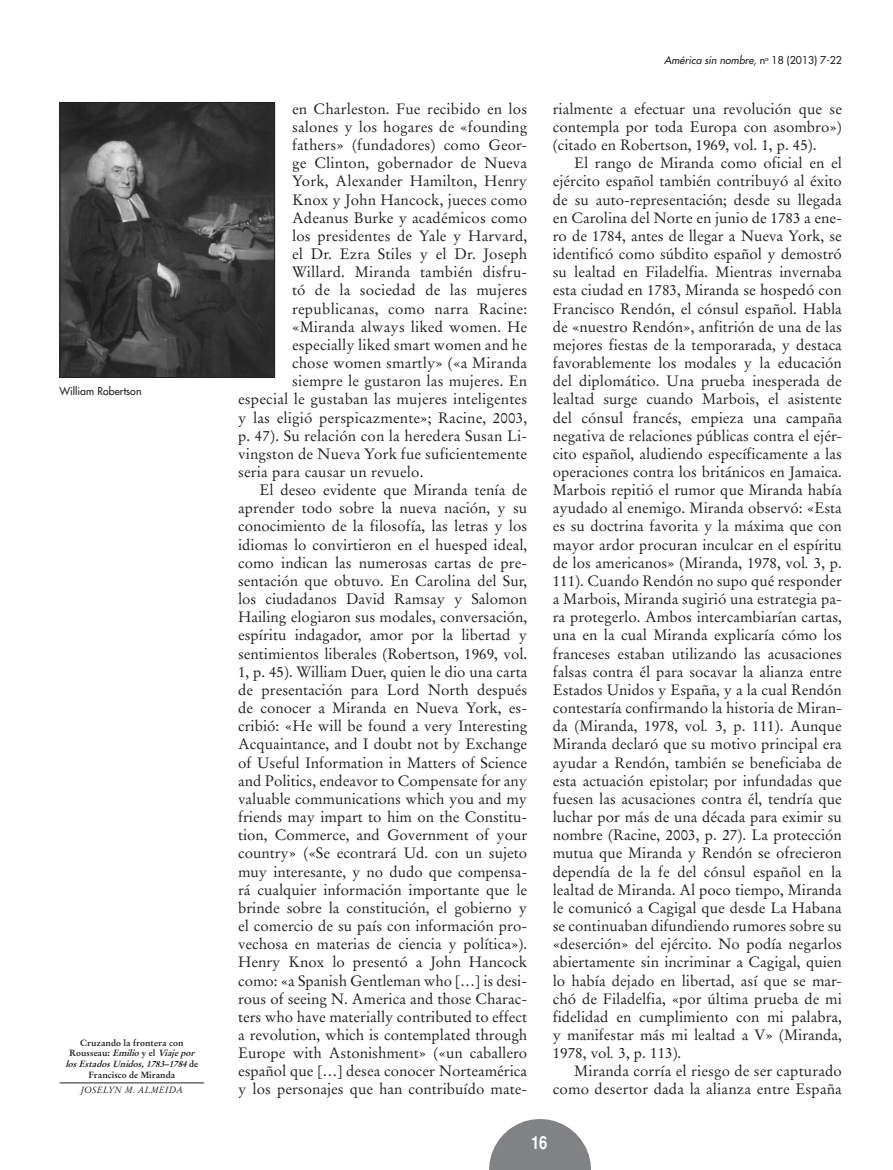
<style>
.page{position:relative;width:893px;height:1170px;background:#fff}
.page>*{position:absolute;margin:0;border:0;box-sizing:border-box;transform-origin:0 0}
.t1{font:700 condensed 18px "Helvetica";color:#fff}
.TEXTO{font:15px/18.1px "Stempel Garamond";letter-spacing:.01em;color:#231f20;text-align:justify}
.t2{font:italic 10.5px "Futura";color:#231f20}
.PIE_DE_FOTO{font:10.5px "Futura";color:#231f20}
.t3{font:700 9px/10.9px "Stempel Garamond";color:#231f20;text-align:center}
.t4{font:italic 9px "Stempel Garamond";color:#231f20}
.s1{font-style:italic}
.s2{font-style:normal}
</style>
<div class="page">
<svg style="left:489px;top:1119px;width:102px;height:50px"></svg>
<hr style="left:60px;top:1082px;width:144px;height:1px;background:#231f20">
<img style="left:62px;top:104px;width:211px;height:272px">
<div style="left:60px;top:102px;width:215px;height:276px;border:1px solid #231f20"></div>
<p class="PIE_DE_FOTO" style="left:60px;top:385px;width:83px">William Robertson</p>
<p class="t3" style="left:65px;top:1036px;width:134px">Cruzando la frontera con<br>R o u s s e a u : <span class="s1">Emilio</span>y e l <span class="s1">Viajepor losEstadosUnidos,1783–1784</span>d e<br>Francisco de Miranda</p>
<p class="t4" style="left:81px;top:1084px;width:104px">JOSELYN M. ALMEIDA</p>
<p class="TEXTO" style="left:292px;top:100px;width:237px">en Charleston. Fue recibido en los</p>
<p class="TEXTO" style="left:292px;top:118px;width:237px">salones y los hogares de «founding</p>
<p class="TEXTO" style="left:292px;top:136px;width:237px">fathers» (fundadores) como Geor-</p>
<p class="TEXTO" style="left:292px;top:154px;width:237px">ge Clinton, gobernador de Nueva</p>
<p class="TEXTO" style="left:292px;top:172px;width:237px">York, Alexander Hamilton, Henry</p>
<p class="TEXTO" style="left:292px;top:190px;width:237px">Knox y John Hancock, jueces como</p>
<p class="TEXTO" style="left:292px;top:208px;width:237px">Adeanus Burke y académicos como</p>
<p class="TEXTO" style="left:292px;top:227px;width:237px">los presidentes de Yale y Harvard,</p>
<p class="TEXTO" style="left:292px;top:245px;width:237px">el Dr. Ezra Stiles y el Dr. Joseph</p>
<p class="TEXTO" style="left:292px;top:263px;width:237px">Willard. Miranda también disfru-</p>
<p class="TEXTO" style="left:292px;top:281px;width:237px">tó de la sociedad de las mujeres</p>
<p class="TEXTO" style="left:292px;top:299px;width:237px">republicanas, como narra Racine:</p>
<p class="TEXTO" style="left:292px;top:317px;width:237px">«Miranda always liked women. He</p>
<p class="TEXTO" style="left:292px;top:336px;width:237px">especially liked smart women and he</p>
<p class="TEXTO" style="left:292px;top:354px;width:237px">chose women smartly» («a Miranda</p>
<p class="TEXTO" style="left:292px;top:372px;width:237px">siempre le gustaron las mujeres. En</p>
<p class="TEXTO" style="left:238px;top:390px;width:291px">especial le gustaban las mujeres inteligentes</p>
<p class="TEXTO" style="left:238px;top:408px;width:291px">y las eligió perspicazmente»; Racine, 2003,</p>
<p class="TEXTO" style="left:238px;top:426px;width:291px">p. 47). Su relación con la heredera Susan Li-</p>
<p class="TEXTO" style="left:238px;top:444px;width:291px">vingston de Nueva York fue suficientemente</p>
<p class="TEXTO" style="left:238px;top:463px;width:187px">seria para causar un revuelo.</p>
<p class="TEXTO" style="left:238px;top:481px;width:291px;text-indent:21px">El deseo evidente que Miranda tenía de aprender todo sobre la nueva nación, y su conocimiento de la filosofía, las letras y los idiomas lo convirtieron en el huesped ideal, como indican las numerosas cartas de pre&shy;sentación que obtuvo. En Carolina del Sur, los ciudadanos David Ramsay y Salomon Hailing elogiaron sus modales, conversación, espíritu indagador, amor por la libertad y sentimientos liberales (Robertson, 1969, vol.<br>1, p. 45). William Duer, quien le dio una carta de presentación para Lord North después de conocer a Miranda en Nueva York, es&shy;cribió: «He will be found a very Interesting Acquaintance, and I doubt not by Exchange of Useful Information in Matters of Science and Politics, endeavor to Compensate for any valuable communications which you and my friends may impart to him on the Constitu&shy;tion, Commerce, and Government of your country» («Se econtrará Ud. con un sujeto muy interesante, y no dudo que compensa&shy;rá cualquier información importante que le brinde sobre la constitución, el gobierno y el comercio de su país con información pro&shy;vechosa en materias de ciencia y política»).<br>Henry Knox lo presentó a John Hancock como: «a Spanish Gentleman who […] is desi&shy;rous of seeing N. America and those Charac&shy;ters who have materially contributed to effect a revolution, which is contemplated through Europe with Astonishment» («un caballero español que […] desea conocer Norteamérica y los personajes que han contribuído mate-</p>
<p class="t2" style="left:664px;top:53px;width:179px">América sin nombre<span class="s2">, n</span><sup>o</sup> <span class="s2">18 (2013) 7-22</span></p>
<p class="TEXTO" style="left:553px;top:100px;width:291px">rialmente a efectuar una revolución que se contempla por toda Europa con asombro») (citado en Robertson, 1969, vol. 1, p. 45).</p>
<p class="TEXTO" style="left:553px;top:154px;width:291px;text-indent:21px">El rango de Miranda como oficial en el ejército español también contribuyó al éxito de su auto-representación; desde su llegada en Carolina del Norte en junio de 1783 a ene&shy;ro de 1784, antes de llegar a Nueva York, se identificó como súbdito español y demostró su lealtad en Filadelfia. Mientras invernaba esta ciudad en 1783, Miranda se hospedó con Francisco Rendón, el cónsul español. Habla de «nuestro Rendón», anfitrión de una de las mejores fiestas de la temporarada, y destaca favorablemente los modales y la educación del diplomático. Una prueba inesperada de lealtad surge cuando Marbois, el asistente del cónsul francés, empieza una campaña negativa de relaciones públicas contra el ejér&shy;cito español, aludiendo específicamente a las operaciones contra los británicos en Jamaica.<br>Marbois repitió el rumor que Miranda había ayudado al enemigo. Miranda observó: «Esta es su doctrina favorita y la máxima que con mayor ardor procuran inculcar en el espíritu de los americanos» (Miranda, 1978, vol<span class="s1">.</span> 3, p.<br>111). Cuando Rendón no supo qué responder a Marbois, Miranda sugirió una estrategia pa&shy;ra protegerlo. Ambos intercambiarían cartas, una en la cual Miranda explicaría cómo los franceses estaban utilizando las acusaciones falsas contra él para socavar la alianza entre Estados Unidos y España, y a la cual Rendón contestaría confirmando la historia de Miran&shy;da (Miranda, 1978, vol<span class="s1">.</span> 3, p. 111). Aunque Miranda declaró que su motivo principal era ayudar a Rendón, también se beneficiaba de esta actuación epistolar; por infundadas que fuesen las acusaciones contra él, tendría que luchar por más de una década para eximir su nombre (Racine, 2003, p. 27). La protección mutua que Miranda y Rendón se ofrecieron dependía de la fe del cónsul español en la lealtad de Miranda. Al poco tiempo, Miranda le comunicó a Cagigal que desde La Habana se continuaban difundiendo rumores sobre su «deserción» del ejército. No podía negarlos abiertamente sin incriminar a Cagigal, quien lo había dejado en libertad, así que se mar&shy;chó de Filadelfia, «por última prueba de mi fidelidad en cumplimiento con mi palabra, y manifestar más mi lealtad a V» (Miranda, 1978, vol<span class="s1">.</span> 3, p. 113).</p>
<p class="TEXTO" style="left:553px;top:1062px;width:291px;text-align:right">Miranda corría el riesgo de ser capturado como desertor dada la alianza entre España</p>
<p class="t1" style="left:531px;top:1132px;width:18px">16</p>
</div>
